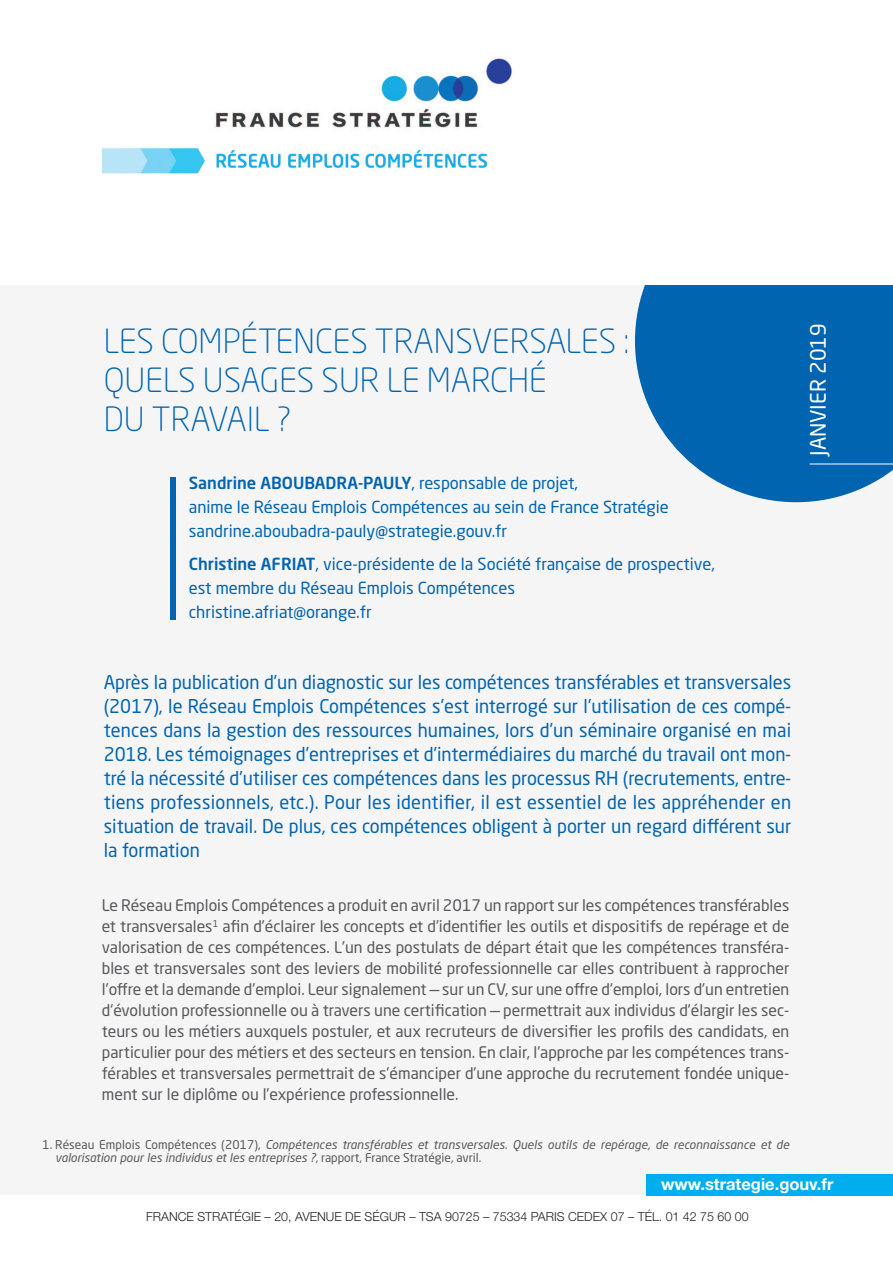
<style>
.page{position:relative;width:893px;height:1263px;background:#fff}
.page>*{position:absolute;margin:0;border:0;box-sizing:border-box;transform-origin:0 0}
.t1{font:300 33px/39px "Neo Sans Pro";color:#0164b1}
.t2{font:21px "Neo Sans Pro";color:#fff}
.t3{font:18.75px/24px "Neo Sans Pro";color:#0164b1;text-align:justify}
.t4{font:16.5px/24px "Neo Sans Pro";color:#0164b1}
.t5{font:700 16.5px "Helvetica Neue LT Com";color:#fff}
.t6{font:15.75px/21px "Neo Sans Pro";color:#57585a;text-align:justify}
.t7{font:300 12.45px "Helvetica Neue LT Com";color:#231f20}
.t8{font:italic 12px/12.8px "Neo Sans Pro";letter-spacing:.01em;color:#57585a}
.s1{font-weight:500}
.s2{font-style:normal}
</style>
<div class="page">
<div style="left:0;top:240px;width:893px;height:954px;background:#f5f5f6"></div>
<svg style="left:635px;top:285px;width:258px;height:217px;background:#1e75b9"></svg>
<div style="left:646px;top:1174px;width:247px;height:22px;background:#00aeef"></div>
<div style="left:0;top:0;width:893px;height:284px;background:#fff"></div>
<img style="left:102px;top:58px;width:411px;height:116px">
<hr style="left:810px;top:464px;width:83px;height:1px;background:#fff">
<div style="left:170px;top:477px;width:6px;height:143px;background:#0164b1"></div>
<h1 class="t1" style="left:104px;top:325px;width:527px">LES COMPÉTENCES TRANSVERSALES :<br>QUELS USAGES SUR LE MARCHÉ<br>DU TRAVAIL ?</h1>
<p class="t4" style="left:189px;top:473px;width:482px"><span class="s1">Sandrine AboubAdrA-PAuly</span>, responsable de projet,<br>anime le Réseau Emplois Compétences au sein de France Stratégie sandrine.aboubadra-pauly@strategie.gouv.fr</p>
<p class="t4" style="left:189px;top:553px;width:528px"><span class="s1">Christine AfriAt</span>, vice-présidente de la Société française de prospective, est membre du Réseau Emplois Compétences<br>christine.afriat@orange.fr</p>
<h2 class="t2" style="left:810px;top:456px;width:134px;rotate:-90deg">jAnViER 2019</h2>
<p class="t3" style="left:104px;top:672px;width:689px">Après la publication d’un diagnostic sur les compétences transférables et transversales (2017), le Réseau Emplois Compétences s’est interrogé sur l’utilisation de ces compé&shy;tences dans la gestion des ressources humaines, lors d’un séminaire organisé en mai 2018. Les témoignages d’entreprises et d’intermédiaires du marché du travail ont mon&shy;tré la nécessité d’utiliser ces compétences dans les processus RH (recrutements, entre&shy;tiens professionnels, etc.). Pour les identifier, il est essentiel de les appréhender en situation de travail. De plus, ces compétences obligent à porter un regard différent sur la formation</p>
<p class="t6" style="left:102px;top:896px;width:689px">Le Réseau Emplois Compétences a produit en avril 2017 un rapport sur les compétences transférables et transversales<sup>1</sup> afin d’éclairer les concepts et d’identifier les outils et dispositifs de repérage et de valorisation de ces compétences. L’un des postulats de départ était que les compétences transféra&shy;bles et transversales sont des leviers de mobilité professionnelle car elles contribuent à rapprocher l’offre et la demande d’emploi. Leur signalement — sur un CV, sur une offre d’emploi, lors d’un entretien d’évolution professionnelle ou à travers une certification — permettrait aux individus d’élargir les sec&shy;teurs ou les métiers auxquels postuler, et aux recruteurs de diversifier les profils des candidats, en particulier pour des métiers et des secteurs en tension. En clair, l’approche par les compétences trans&shy;férables et transversales permettrait de s’émanciper d’une approche du recrutement fondée unique&shy;ment sur le diplôme ou l’expérience professionnelle.</p>
<p class="t8" style="left:55px;top:1140px;width:736px;text-indent:-13px"><span class="s2">1. Réseau Emplois Compétences (2017),</span> Compétences transférables et transversales. Quels outils de repérage, de reconnaissance et de valorisation pour les individus et les entreprises ?<span class="s2">, rapport, France Stratégie, avril.</span></p>
<p class="t5" style="left:661px;top:1174px;width:174px">www.strategie.gouv.fr</p>
<p class="t7" style="left:146px;top:1209px;width:604px">FRANCE STRATÉGIE – 20, AVENUE DE SÉGUR – TSA 90725 – 75334 PARIS CEDEX 07 – TÉL. 01 42 75 60 00</p>
</div>
